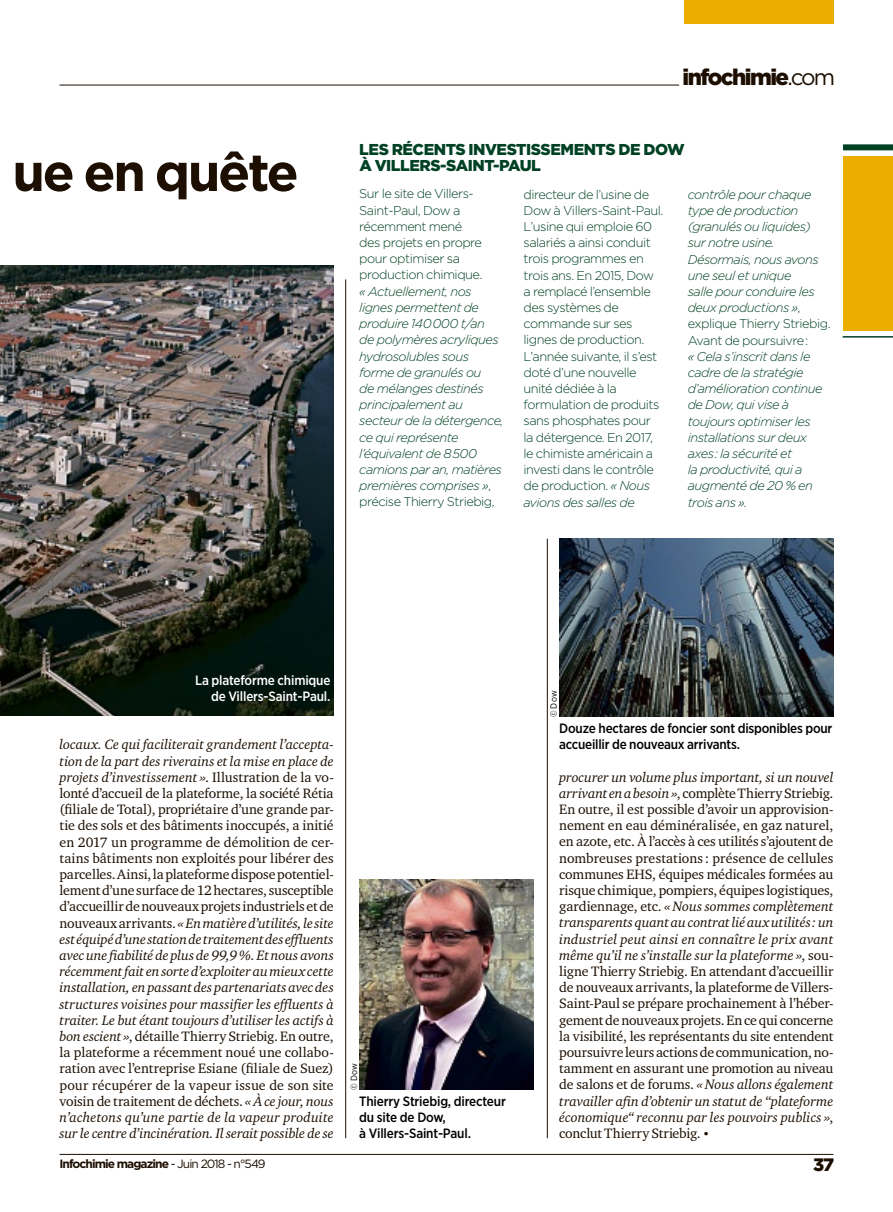
<style>
.page{position:relative;width:893px;height:1212px;background:#fff}
.page>*{position:absolute;margin:0;border:0;box-sizing:border-box;transform-origin:0 0}
.t1{font:700 52.5px "Gotham";color:#1c0e00}
.t2{font:900 22.5px "Gotham";color:#1c0e00}
.t3{font:900 18px "Gotham";color:#1c0e00}
.t4{font:900 15.75px/16.2px "Gotham";letter-spacing:-.03em;color:#004124}
.t5{font:13.95px/16.2px "Charter ITC Std";letter-spacing:-.005em;color:#1c0e00;text-align:justify}
.t6{font:500 13.5px/16.2px "Gotham Narrow";letter-spacing:-.015em;color:#000}
.t7{font:500 13.5px/16.2px "Gotham Narrow";letter-spacing:-.015em;color:#fff;text-align:right}
.t8{font:italic 300 12.75px/16.2px "Gotham";letter-spacing:-.04em;color:#004124}
.t9{font:300 12.75px/16.2px "Gotham";letter-spacing:-.04em;color:#004124}
.t10{font:700 12px "Gotham";letter-spacing:-.08em;color:#1c0e00}
.t11{font:9px "Gotham Narrow";letter-spacing:.005em;color:#000}
.s1{font-weight:400}
.s2{font-style:normal}
.s3{font-style:italic}
.s4{font-family:"Gotham";font-weight:500;font-size:12.45px}
</style>
<div class="page">
<div style="left:684px;top:0;width:149px;height:23px;background:#ebae00"></div>
<hr style="left:60px;top:85px;width:619px;height:1px;background:#1c0e00">
<div style="left:843px;top:144px;width:50px;height:6px;background:#004124"></div>
<hr style="left:843px;top:336px;width:50px;height:2px;background:#004124">
<div style="left:843px;top:156px;width:50px;height:175px;background:#ebae00"></div>
<hr style="left:60px;top:1154px;width:773px;height:1px;background:#1c0e00">
<img style="left:359px;top:879px;width:175px;height:210px">
<hr style="left:345px;top:279px;width:1px;height:859px;background:#1c0e00">
<hr style="left:547px;top:539px;width:1px;height:599px;background:#1c0e00">
<img style="left:0;top:266px;width:334px;height:450px">
<img style="left:559px;top:539px;width:274px;height:178px">
<p class="t1" style="left:12px;top:142px;width:288px">ue en quête</p>
<p class="t2" style="left:683px;top:64px;width:154px">INFOCHIMIE<span class="s1">.com</span></p>
<p class="t4" style="left:359px;top:141px;width:327px">LES RÉCENTS INVESTISSEMENTS DE DOW<br>À VILLERS-SAINT-PAUL</p>
<p class="t8" style="left:359px;top:187px;width:146px"><span class="s2">Sur le site de Villers-<br>Saint-Paul, Dow a récemment mené<br>des projets en propre pour optimiser sa production chimique.<br></span>« Actuellement, nos lignes permettent de produire 140000 t/an de polymères acryliques hydrosolubles sous forme de granulés ou<br>de mélanges destinés principalement au secteur de la détergence, ce qui représente l’équivalent de 8500 camions par an, matières premières comprises »<span class="s2">, précise Thierry Striebig,</span></p>
<p class="t9" style="left:524px;top:186px;width:142px">directeur de l’usine de<br>Dow à Villers-Saint-Paul.<br>L’usine qui emploie 60 salariés a ainsi conduit trois programmes en trois ans. En 2015, Dow a remplacé l’ensemble des systèmes de commande sur ses lignes de production.<br>L’année suivante, il s’est doté d’une nouvelle unité dédiée à la formulation de produits sans phosphates pour la détergence. En 2017, le chimiste américain a investi dans le contrôle de production. <span class="s3">« Nous avions des salles de</span></p>
<p class="t8" style="left:688px;top:187px;width:144px">contrôle pour chaque type de production (granulés ou liquides) sur notre usine.<br>Désormais, nous avons une seul et unique<br>salle pour conduire les deux productions »<span class="s2">, explique Thierry Striebig.<br>Avant de poursuivre:<br></span>« Cela s’inscrit dans le cadre de la stratégie d’amélioration continue de Dow, qui vise à toujours optimiser les installations sur deux axes: la sécurité et<br>la productivité, qui a augmenté de 20 % en trois ans ».</p>
<p class="t7" style="left:195px;top:673px;width:137px">La plateforme chimique de Villers-Saint-Paul.</p>
<p class="t5" style="left:60px;top:736px;width:276px"><span class="s3">locaux. Ce qui faciliterait grandement l’accepta&shy;tion de la part des riverains et la mise en place de projets d’investissement »</span>. Illustration de la vo&shy;lonté d’accueil de la plateforme, la société Rétia (filiale de Total), propriétaire d’une grande par&shy;tie des sols et des bâtiments inoccupés, a initié en 2017 un programme de démolition de cer&shy;tains bâtiments non exploités pour libérer des parcelles.Ainsi,laplateformedisposepotentiel&shy;lementd’unesurfacede12hectares, susceptible d’accueillirdenouveauxprojets industrielsetde nouveauxarrivants. <span class="s3">« Enmatièred’utilités,le site est équipéd’une stationde traitementdes effluents avecunefiabilitéde plus de99,9 %. Etnous avons récemmentfait ensorte d’exploiteraumieux cette installation, enpassant des partenariats avec des structures voisines pour massifier les effluents à traiter. Le but étant toujours d’utiliser les actifs à bon escient »</span>, détaille Thierry Striebig. En outre, la plateforme a récemment noué une collabo&shy;ration avec l’entreprise Esiane (filiale de Suez) pour récupérer de la vapeur issue de son site voisin de traitement de déchets. <span class="s3">« À ce jour, nous n’achetons qu’une partie de la vapeur produite sur le centre d’incinération. Il serait possible de se</span></p>
<p class="t11" style="left:348px;top:1089px;width:28px;rotate:-90deg">© Dow</p>
<p class="t6" style="left:359px;top:1094px;width:148px">Thierry Striebig, directeur du site de Dow,<br>à Villers-Saint-Paul.</p>
<p class="t11" style="left:548px;top:717px;width:28px;rotate:-90deg">© Dow</p>
<p class="t6" style="left:559px;top:722px;width:275px">Douze hectares de foncier sont disponibles pour accueillir de nouveaux arrivants.</p>
<p class="t5" style="left:559px;top:769px;width:276px"><span class="s3">procurer un volume plus important, si un nouvel arrivant enabesoin »</span>, complèteThierryStriebig.<br>En outre, il est possible d’avoir un approvision&shy;nement en eau déminéralisée, en gaz naturel, en azote, etc. à l’accès à ces utilités s’ajoutent de nombreuses prestations : présence de cellules communes EHS, équipes médicales formées au risque chimique, pompiers, équipes logistiques, gardiennage, etc. <span class="s3">« Nous sommes complètement transparents quant aucontratliéauxutilités:un industriel peut ainsi en connaître le prix avant même qu’il ne s’installe sur la plateforme »</span>, sou&shy;ligne Thierry Striebig. En attendant d’accueillir de nouveaux arrivants, la plateforme de Villers-Saint-Paul se prépare prochainement à l’héber&shy;gementdenouveauxprojets.Encequi concerne la visibilité, les représentants du site entendent poursuivreleursactionsdecommunication,no&shy;tamment en assurant une promotion au niveau de salons et de forums. <span class="s3">«Nous allons également travailler afin d’obtenir un statut de “plateforme économique“ reconnu par les pouvoirs publics »</span>, conclut Thierry Striebig. <span class="s4">•</span></p>
<p class="t10" style="left:60px;top:1157px;width:208px">Infochimie magazine <span class="s1">- Juin 2018 - n°549</span></p>
<p class="t3" style="left:813px;top:1154px;width:22px">37</p>
</div>
